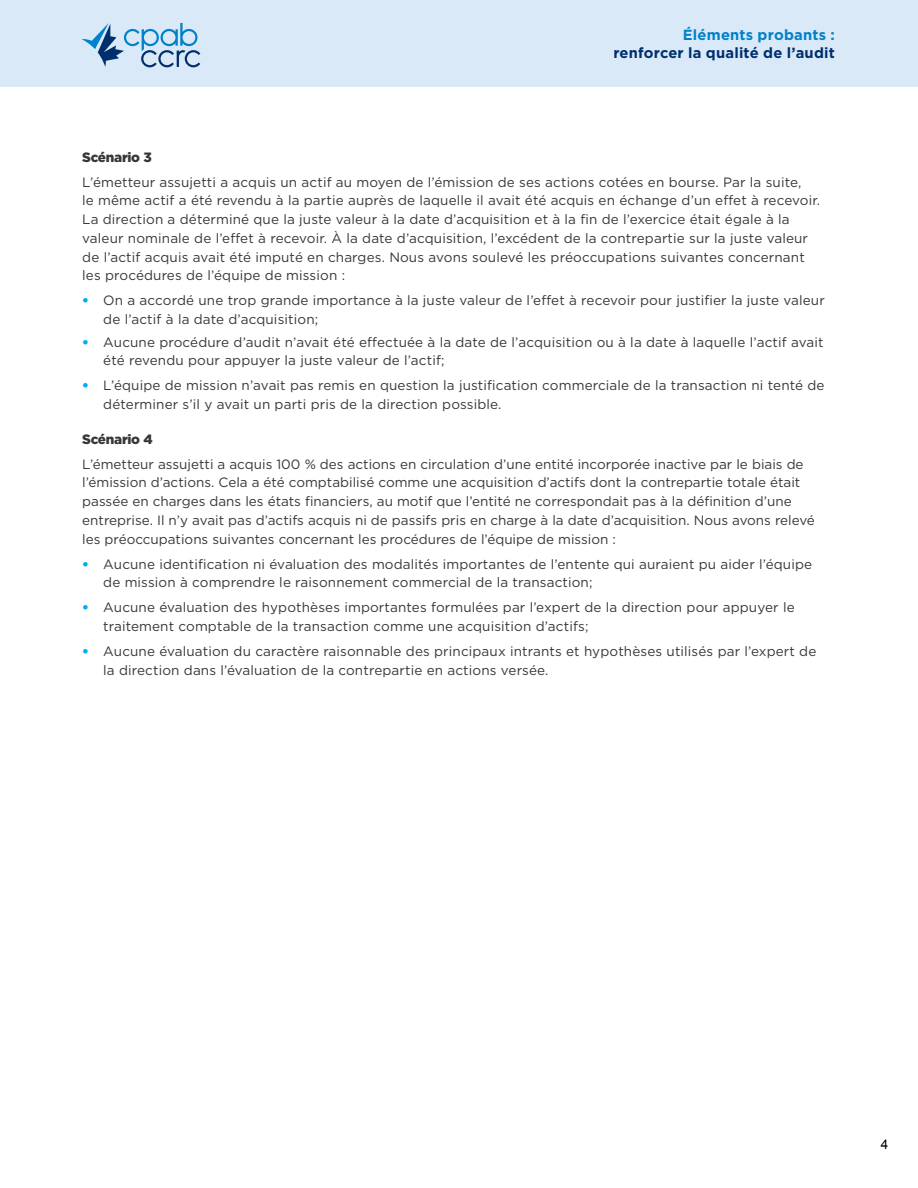
<style>
.page{position:relative;width:918px;height:1188px;background:#fff}
.page>*{position:absolute;margin:0;border:0;box-sizing:border-box;transform-origin:0 0}
.t1{font:700 14.7px "Gotham";letter-spacing:.01em;color:#002f6e}
.t2{font:700 14.7px "Gotham";letter-spacing:.015em;color:#0081c9}
.t3{font:13.5px/18.8px "Gotham";letter-spacing:.01em;color:#363736}
.t4{font:900 13.5px "Gotham";letter-spacing:-.02em;color:#363736}
.t5{font:13.5px "Arial";color:#000}
.s1{font-weight:900;color:#00aeef}
</style>
<div class="page">
<div style="left:0;top:1px;width:918px;height:86px;background:#d7e8f7"></div>
<svg style="left:82px;top:23px;width:118px;height:44px"></svg>
<p class="t2" style="left:683px;top:25px;width:153px">Éléments probants :</p>
<p class="t1" style="left:613px;top:43px;width:223px">renforcer la qualité de l’audit</p>
<p class="t4" style="left:82px;top:148px;width:71px">Scénario 3</p>
<p class="t3" style="left:82px;top:172px;width:739px">L’émetteur assujetti a acquis un actif au moyen de l’émission de ses actions cotées en bourse. Par la suite,<br>le même actif a été revendu à la partie auprès de laquelle il avait été acquis en échange d’un effet à recevoir.<br>La direction a déterminé que la juste valeur à la date d’acquisition et à la fin de l’exercice était égale à la valeur nominale de l’effet à recevoir. À la date d’acquisition, l’excédent de la contrepartie sur la juste valeur de l’actif acquis avait été imputé en charges. Nous avons soulevé les préoccupations suivantes concernant les procédures de l’équipe de mission :</p>
<p class="t3" style="left:103px;top:291px;width:723px;text-indent:-21px"><span class="s1">•</span> On a accordé une trop grande importance à la juste valeur de l’effet à recevoir pour justifier la juste valeur de l’actif à la date d’acquisition;</p>
<p class="t3" style="left:103px;top:332px;width:722px;text-indent:-21px"><span class="s1">•</span> Aucune procédure d’audit n’avait été effectuée à la date de l’acquisition ou à la date à laquelle l’actif avait été revendu pour appuyer la juste valeur de l’actif;</p>
<p class="t3" style="left:103px;top:376px;width:723px;text-indent:-21px"><span class="s1">•</span> L’équipe de mission n’avait pas remis en question la justification commerciale de la transaction ni tenté de déterminer s’il y avait un parti pris de la direction possible.</p>
<p class="t4" style="left:82px;top:430px;width:72px">Scénario 4</p>
<p class="t3" style="left:82px;top:454px;width:734px">L’émetteur assujetti a acquis 100 % des actions en circulation d’une entité incorporée inactive par le biais de l’émission d’actions. Cela a été comptabilisé comme une acquisition d’actifs dont la contrepartie totale était passée en charges dans les états financiers, au motif que l’entité ne correspondait pas à la définition d’une entreprise. Il n’y avait pas d’actifs acquis ni de passifs pris en charge à la date d’acquisition. Nous avons relevé les préoccupations suivantes concernant les procédures de l’équipe de mission :</p>
<p class="t3" style="left:103px;top:554px;width:710px;text-indent:-21px"><span class="s1">•</span> Aucune identification ni évaluation des modalités importantes de l’entente qui auraient pu aider l’équipe de mission à comprendre le raisonnement commercial de la transaction;</p>
<p class="t3" style="left:103px;top:598px;width:693px;text-indent:-21px"><span class="s1">•</span> Aucune évaluation des hypothèses importantes formulées par l’expert de la direction pour appuyer le traitement comptable de la transaction comme une acquisition d’actifs;</p>
<p class="t3" style="left:103px;top:641px;width:715px;text-indent:-21px"><span class="s1">•</span> Aucune évaluation du caractère raisonnable des principaux intrants et hypothèses utilisés par l’expert de la direction dans l’évaluation de la contrepartie en actions versée.</p>
<p class="t5" style="left:881px;top:1135px;width:9px">4</p>
</div>
